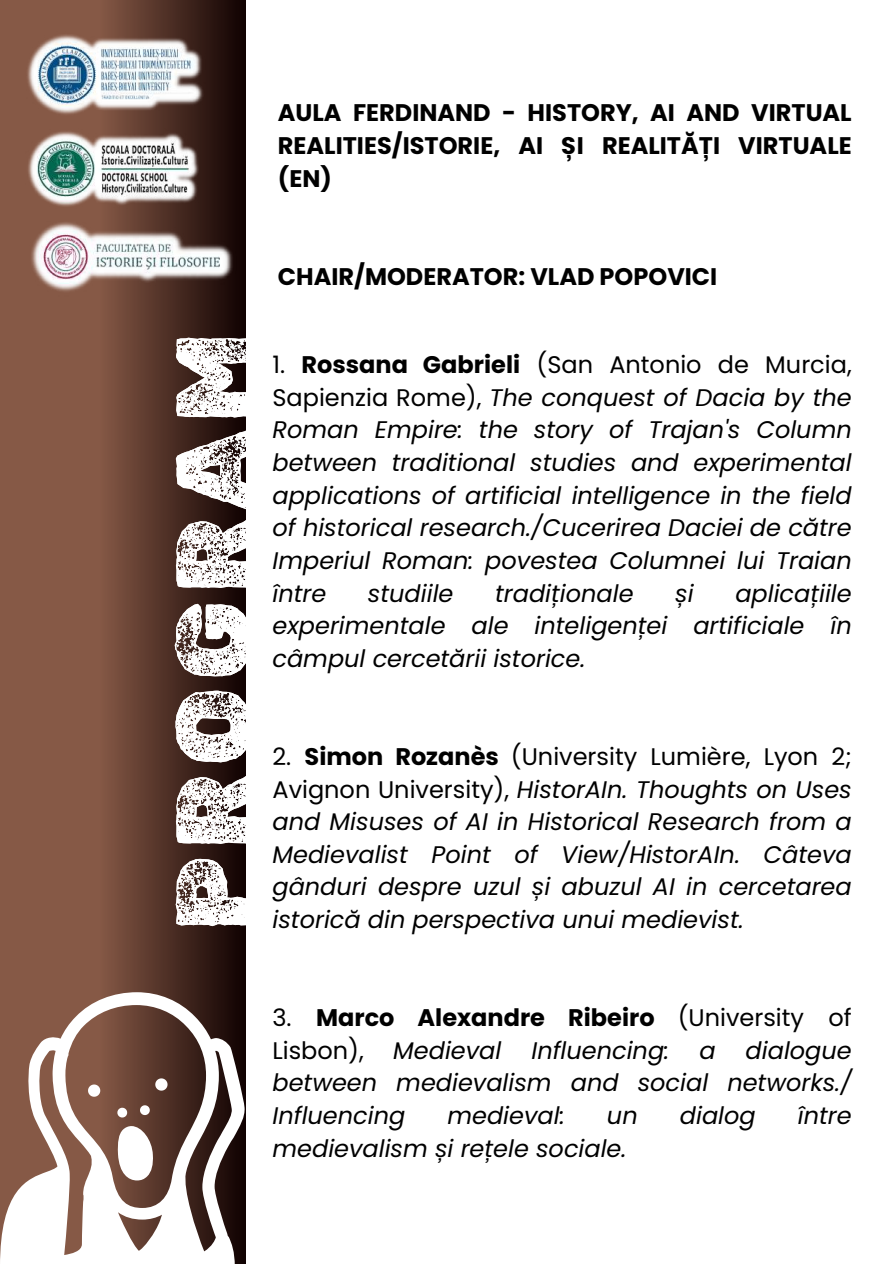
<style>
.page{position:relative;width:894px;height:1264px;background:#fff}
.page>*{position:absolute;margin:0;border:0;box-sizing:border-box;transform-origin:0 0}
.t1{font:105px "Rubik Dirt";letter-spacing:.075em;color:#fff}
.t2{font:italic 24px/32.7px "Poppins";color:#000;text-align:justify}
.t3{font:700 24px/32.7px "Poppins";color:#000;text-align:justify}
.s1{font-style:normal}
.s2{font-weight:700;font-style:normal}
</style>
<div class="page">
<svg style="left:0;top:0;width:245px;height:992px;background:#613d30"></svg>
<img style="left:14px;top:131px;width:201px;height:62px">
<img style="left:0;top:193px;width:246px;height:120px">
<img style="left:3px;top:18px;width:223px;height:113px">
<svg style="left:0;top:992px;width:245px;height:271px"></svg>
<p class="t3" style="left:278px;top:97px;width:575px">AULA FERDINAND - HISTORY, AI AND VIRTUAL REALITIES/ISTORIE, AI ȘI REALITĂȚI VIRTUALE (EN)</p>
<h1 class="t1" style="left:152px;top:930px;width:599px;rotate:-90deg">PROGRAM</h1>
<p class="t3" style="left:278px;top:260px;width:441px">CHAIR/MODERATOR: VLAD POPOVICI</p>
<p class="t2" style="left:272px;top:348px;width:580px"><span class="s1">1.</span> <span class="s2">Rossana Gabrieli</span> <span class="s1">(San Antonio de Murcia, Sapienzia Rome),</span> The conquest of Dacia by the Roman Empire: the story of Trajan's Column between traditional studies and experimental applications of artificial intelligence in the field of historical research./Cucerirea Daciei de către Imperiul Roman: povestea Columnei lui Traian între</p>
<p class="t2" style="left:272px;top:577px;width:580px;text-indent:462px">aplicațiile experimentale ale inteligenței artificiale în câmpul cercetării istorice.</p>
<p class="t2" style="left:368px;top:577px;width:87px">studiile</p>
<p class="t2" style="left:495px;top:577px;width:140px">tradiționale</p>
<p class="t2" style="left:675px;top:577px;width:20px">și</p>
<p class="t2" style="left:272px;top:740px;width:580px"><span class="s1">2.</span> <span class="s2">Simon Rozanès</span> <span class="s1">(University Lumière, Lyon 2; Avignon University),</span> HistorAIn. Thoughts on Uses and Misuses of AI in Historical Research from a Medievalist Point of View/HistorAIn. Câteva gânduri despre uzul și abuzul AI in cercetarea istorică din perspectiva unui medievist.</p>
<p class="t2" style="left:272px;top:1001px;width:580px"><span class="s1">3.</span> <span class="s2">Marco Alexandre Ribeiro</span> <span class="s1">(University of Lisbon),</span> Medieval Influencing: a dialogue between medievalism and social networks./ Influencing</p>
<p class="t2" style="left:447px;top:1099px;width:119px">medieval:</p>
<p class="t2" style="left:606px;top:1099px;width:32px">un</p>
<p class="t2" style="left:679px;top:1099px;width:77px">dialog</p>
<p class="t2" style="left:797px;top:1099px;width:55px">între</p>
<p class="t2" style="left:272px;top:1131px;width:355px">medievalism și rețele sociale.</p>
</div>
